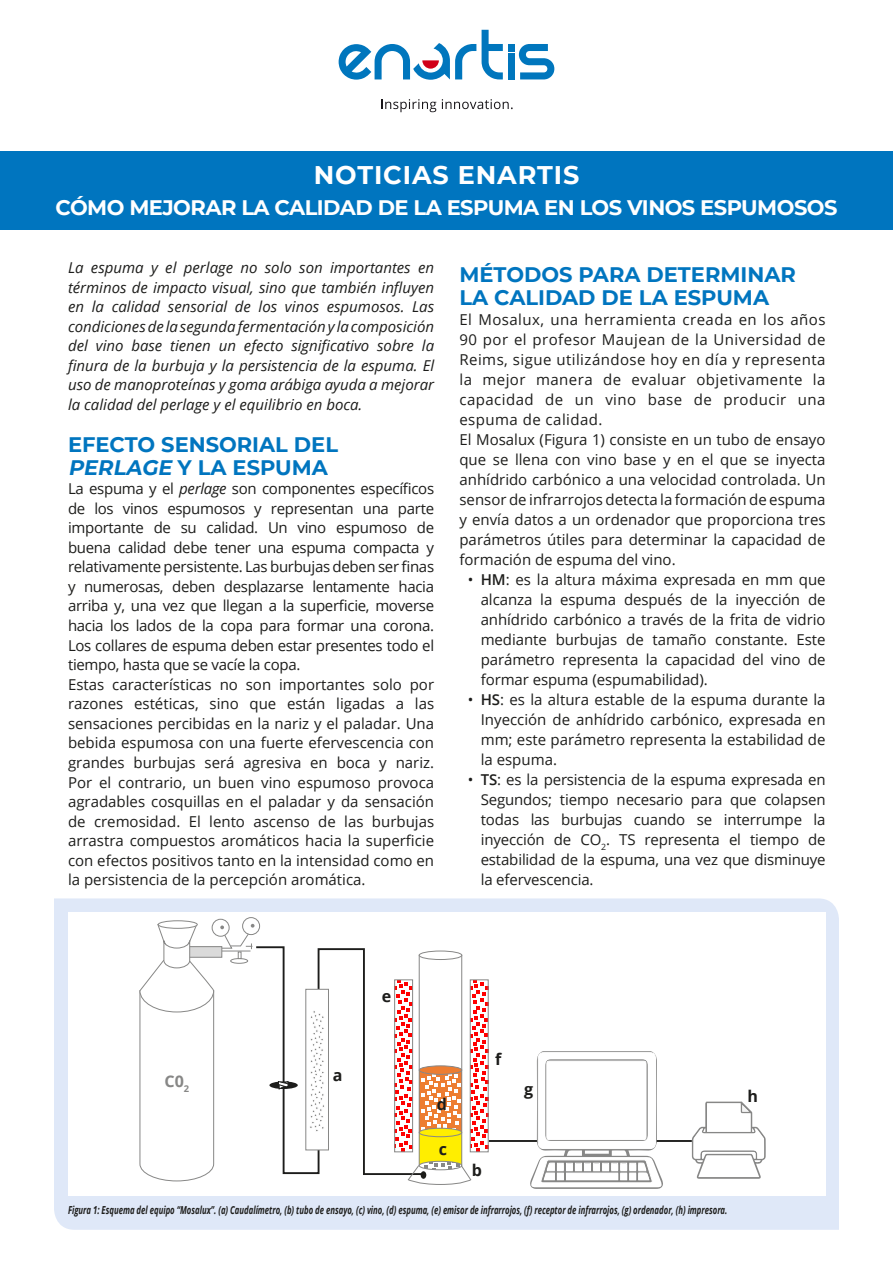
<style>
.page{position:relative;width:893px;height:1263px;background:#fff}
.page>*{position:absolute;margin:0;border:0;box-sizing:border-box;transform-origin:0 0}
.t1{font:700 25.5px "Montserrat";letter-spacing:.035em;color:#fff}
.t2{font:700 21px/22.5px "Montserrat";color:#0075bf}
.t3{font:700 21px "Montserrat";letter-spacing:-.025em;color:#fff}
.t4{font:700 16.05px "Open Sans";color:#1d1d1b}
.t5{font:700 16.05px "Open Sans";color:#878786}
.t6{font:15px/20px "Open Sans";color:#1d1d1b;text-align:justify}
.t7{font:italic 15px/19.5px "Open Sans";color:#1d1d1b;text-align:justify}
.t8{font:italic 700 11.1px "Open Sans";color:#1d1d1b;scale:.7 1}
.s1{font-style:italic}
.s2{font-weight:600}
</style>
<div class="page">
<div style="left:0;top:151px;width:893px;height:78px;background:#0075bf"></div>
<div style="left:54px;top:898px;width:785px;height:332px;background:#dfe8f8"></div>
<div style="left:68px;top:912px;width:758px;height:284px;background:#fff"></div>
<hr style="left:489px;top:1140px;width:203px;height:2px;background:#1d1d1b">
<svg style="left:529px;top:1051px;width:134px;height:138px"></svg>
<svg style="left:692px;top:1101px;width:74px;height:78px"></svg>
<div style="left:470px;top:979px;width:19px;height:173px;border:1px solid #878786"></div>
<svg style="left:158px;top:921px;width:39px;height:7px"></svg>
<div style="left:158px;top:920px;width:40px;height:9px;border:1px solid #878786;border-radius:50%"></div>
<div style="left:212px;top:919px;width:17px;height:17px;border:1px solid #878786;border-radius:50%"></div>
<div style="left:242px;top:917px;width:18px;height:18px;border:1px solid #878786;border-radius:50%"></div>
<svg style="left:139px;top:924px;width:349px;height:261px"></svg>
<svg style="left:381px;top:99px;width:55px;height:13px"></svg>
<svg style="left:442px;top:99px;width:71px;height:10px"></svg>
<svg style="left:482px;top:30px;width:21px;height:49px"></svg>
<div style="left:508px;top:53px;width:7px;height:26px;background:#0076bd"></div>
<div style="left:508px;top:44px;width:7px;height:7px;background:#0076bd"></div>
<svg style="left:519px;top:44px;width:35px;height:35px"></svg>
<svg style="left:339px;top:43px;width:137px;height:37px"></svg>
<h1 class="t1" style="left:314px;top:161px;width:267px">NOTICIAS ENARTIS</h1>
<h2 class="t3" style="left:55px;top:196px;width:783px">CÓMO MEJORAR LA CALIDAD DE LA ESPUMA EN LOS VINOS ESPUMOSOS</h2>
<p class="t7" style="left:68px;top:259px;width:368px">La espuma y el perlage no solo son importantes en términos de impacto visual, sino que también influyen en la calidad sensorial de los vinos espumosos. Las condiciones de la segunda fermentación y la composición del vino base tienen un efecto significativo sobre la finura de la burbuja y la persistencia de la espuma. El uso de manoproteínas y goma arábiga ayuda a mejorar la calidad del perlage y el equilibrio en boca.</p>
<h2 class="t2" style="left:68px;top:433px;width:271px">EFECTO SENSORIAL DEL<br><span class="s1">PERLAGE</span> Y LA ESPUMA</h2>
<p class="t6" style="left:68px;top:480px;width:368px;line-height:19.5px;text-align:left">La espuma y el <span class="s1">perlage</span> son componentes específicos de los vinos espumosos y representan una parte importante de su calidad. Un vino espumoso de buena calidad debe tener una espuma compacta y relativamente persistente. Las burbujas deben ser finas y numerosas, deben desplazarse lentamente hacia arriba y, una vez que llegan a la superficie, moverse hacia los lados de la copa para formar una corona.<br>Los collares de espuma deben estar presentes todo el tiempo, hasta que se vacíe la copa.<br>Estas características no son importantes solo por razones estéticas, sino que están ligadas a las sensaciones percibidas en la nariz y el paladar. Una bebida espumosa con una fuerte efervescencia con grandes burbujas será agresiva en boca y nariz.<br>Por el contrario, un buen vino espumoso provoca agradables cosquillas en el paladar y da sensación de cremosidad. El lento ascenso de las burbujas arrastra compuestos aromáticos hacia la superficie con efectos positivos tanto en la intensidad como en la persistencia de la percepción aromática.</p>
<h2 class="t2" style="left:459px;top:263px;width:338px;line-height:23px">MÉTODOS PARA DETERMINAR<br>LA CALIDAD DE LA ESPUMA</h2>
<p class="t6" style="left:459px;top:311px;width:368px;text-align:left">El Mosalux, una herramienta creada en los años 90 por el profesor Maujean de la Universidad de Reims, sigue utilizándose hoy en día y representa la mejor manera de evaluar objetivamente la capacidad de un vino base de producir una espuma de calidad.<br>El Mosalux (Figura 1) consiste en un tubo de ensayo que se llena con vino base y en el que se inyecta anhídrido carbónico a una velocidad controlada. Un sensor de infrarrojos detecta la formación de espuma y envía datos a un ordenador que proporciona tres parámetros útiles para determinar la capacidad de formación de espuma del vino.</p>
<p class="t6" style="left:481px;top:571px;width:346px;text-indent:-13px">• <span class="s2">HM</span>: es la altura máxima expresada en mm que alcanza la espuma después de la inyección de anhídrido carbónico a través de la frita de vidrio mediante burbujas de tamaño constante. Este parámetro representa la capacidad del vino de formar espuma (espumabilidad).</p>
<p class="t6" style="left:481px;top:691px;width:346px;text-indent:-13px">• <span class="s2">HS</span>: es la altura estable de la espuma durante la Inyección de anhídrido carbónico, expresada en mm; este parámetro representa la estabilidad de la espuma.</p>
<p class="t6" style="left:481px;top:771px;width:346px;text-indent:-13px">• <span class="s2">TS</span>: es la persistencia de la espuma expresada en Segundos; tiempo necesario para que colapsen todas las burbujas cuando se interrumpe la inyección de CO<sub>2</sub>. TS representa el tiempo de estabilidad de la espuma, una vez que disminuye la efervescencia.</p>
<p class="t5" style="left:164px;top:1075px;width:26px">C0<sub>2</sub></p>
<p class="t4" style="left:333px;top:1068px;width:11px">a</p>
<p class="t4" style="left:382px;top:990px;width:11px">e</p>
<p class="t4" style="left:437px;top:1098px;width:12px">d</p>
<p class="t4" style="left:439px;top:1143px;width:10px">c</p>
<p class="t4" style="left:495px;top:1052px;width:8px">f</p>
<p class="t4" style="left:524px;top:1082px;width:11px">g</p>
<p class="t4" style="left:748px;top:1090px;width:12px">h</p>
<p class="t4" style="left:472px;top:1163px;width:12px">b</p>
<p class="t8" style="left:68px;top:1206px;width:943px">Figura 1: Esquema del equipo “Mosalux”. (a) Caudalímetro, (b) tubo de ensayo, (c) vino, (d) espuma, (e) emisor de infrarrojos, (f) receptor de infrarrojos, (g) ordenador, (h) impresora.</p>
</div>
